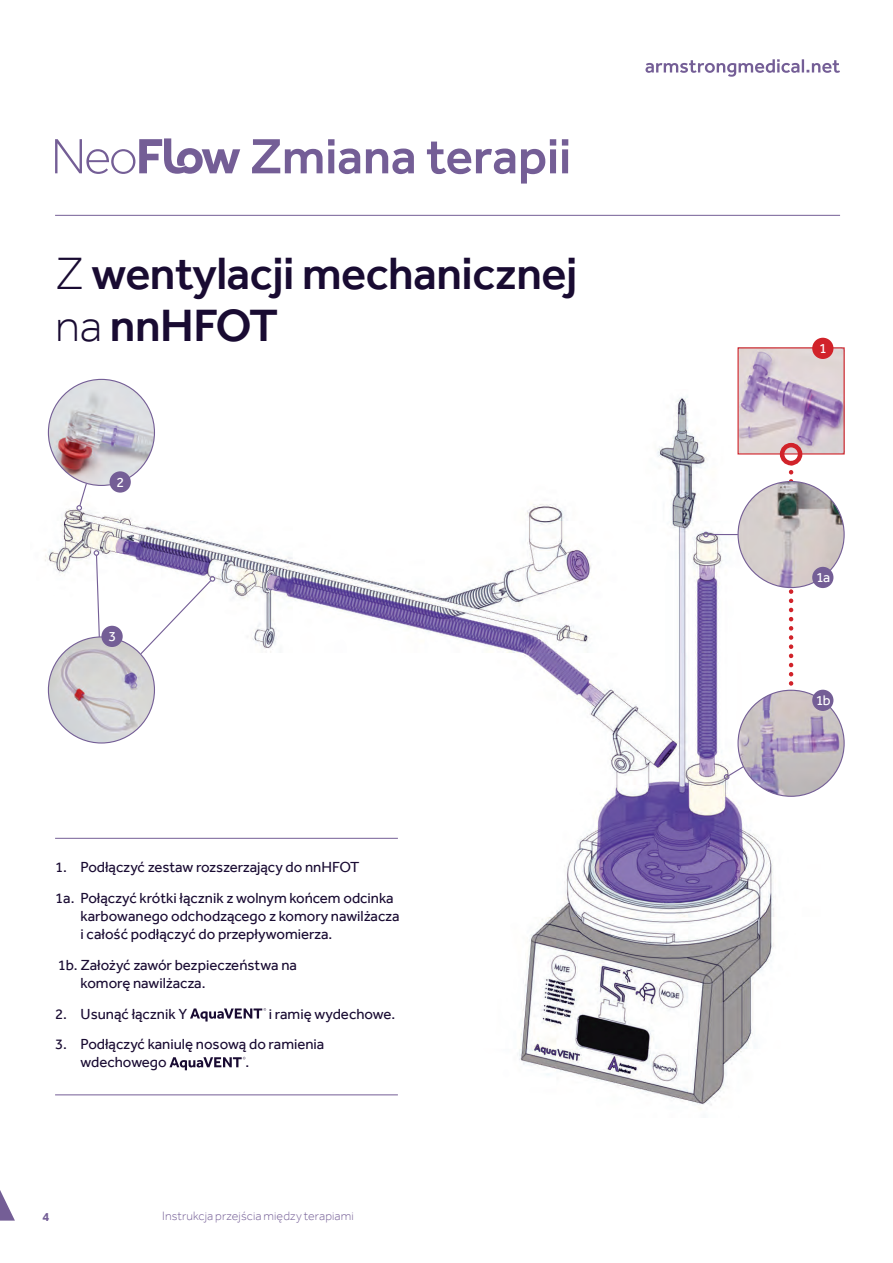
<style>
.page{position:relative;width:893px;height:1263px;background:#fff}
.page>*{position:absolute;margin:0;border:0;box-sizing:border-box;transform-origin:0 0}
.t1{font:500 51.15px "Effra";letter-spacing:-.005em;color:#745e96}
.t2{font:500 46.5px/51.9px "Effra";letter-spacing:-.01em;color:#190b32}
.t3{font:15px/18px "Effra";color:#190b32}
.t4{font:14.25px "Effra";color:#fff}
.t5{font:700 12.6px "Effra";color:#745e96}
.t6{font:300 12.45px "Effra";letter-spacing:.005em;color:#745e96}
.s1{font-weight:300}
</style>
<div class="page">
<svg style="left:0;top:1190px;width:15px;height:30px"></svg>
<img style="left:45px;top:390px;width:800px;height:720px">
<hr style="left:55px;top:838px;width:343px;height:1px;background:#745e96">
<svg style="left:190px;top:1008px;width:76px;height:13px"></svg>
<svg style="left:169px;top:1057px;width:77px;height:13px"></svg>
<hr style="left:55px;top:1094px;width:343px;height:1px;background:#745e96">
<svg style="left:94px;top:550px;width:6px;height:86px"></svg>
<svg style="left:139px;top:576px;width:76px;height:79px"></svg>
<svg style="left:76px;top:482px;width:12px;height:29px"></svg>
<img style="left:48px;top:379px;width:106px;height:106px;border-radius:53px">
<div style="left:110px;top:471px;width:21px;height:22px;background:#745e96;border-radius:50%"></div>
<img style="left:739px;top:349px;width:104px;height:103px">
<div style="left:737px;top:347px;width:108px;height:107px;border:1px solid #d1232a"></div>
<svg style="left:789px;top:472px;width:4px;height:218px"></svg>
<div style="left:780px;top:443px;width:22px;height:22px;border:4px solid #d1232a;border-radius:50%"></div>
<img style="left:738px;top:690px;width:106px;height:106px;border-radius:53px">
<img style="left:738px;top:481px;width:106px;height:106px;border-radius:53px">
<svg style="left:724px;top:765px;width:21px;height:15px"></svg>
<hr style="left:708px;top:534px;width:30px;height:1px;background:#745e96">
<svg style="left:703px;top:532px;width:6px;height:5px"></svg>
<div style="left:812px;top:690px;width:21px;height:21px;background:#745e96;border-radius:50%"></div>
<div style="left:812px;top:567px;width:21px;height:21px;background:#745e96;border-radius:50%"></div>
<div style="left:812px;top:338px;width:21px;height:21px;background:#d1232a;border-radius:50%"></div>
<hr style="left:55px;top:215px;width:785px;height:1px;background:#745e96">
<svg style="left:645px;top:59px;width:195px;height:18px"></svg>
<svg style="left:55px;top:138px;width:185px;height:36px"></svg>
<img style="left:48px;top:637px;width:106px;height:106px;border-radius:53px">
<div style="left:101px;top:626px;width:22px;height:21px;background:#745e96;border-radius:50%"></div>
<h1 class="t1" style="left:250px;top:126px;width:323px">Zmiana terapii</h1>
<h2 class="t2" style="left:55px;top:247px;width:524px"><span class="s1">Z</span> wentylacji mechanicznej <span class="s1">na</span> nnHFOT</h2>
<p class="t4" style="left:117px;top:473px;width:9px">2</p>
<p class="t4" style="left:108px;top:628px;width:9px">3</p>
<p class="t3" style="left:55px;top:852px;width:340px;line-height:30.8px">1. Podłączyć zestaw rozszerzający do nnHFOT<br>1a. Połączyć krótki łącznik z wolnym końcem odcinka</p>
<p class="t3" style="left:81px;top:907px;width:320px">karbowanego odchodzącego z komory nawilżacza i całość podłączyć do przepływomierza.</p>
<p class="t3" style="left:81px;top:955px;width:218px;text-indent:-23px">1b. Założyć zawór bezpieczeństwa na komorę nawilżacza.</p>
<p class="t3" style="left:55px;top:1004px;width:134px">2. Usunąć łącznik Y</p>
<p class="t3" style="left:269px;top:1004px;width:128px">i ramię wydechowe.</p>
<p class="t3" style="left:81px;top:1035px;width:245px;text-indent:-26px">3. Podłączyć kaniulę nosową do ramienia wdechowego</p>
<p class="t3" style="left:246px;top:1053px;width:5px">.</p>
<p class="t5" style="left:43px;top:1209px;width:8px">4</p>
<p class="t6" style="left:162px;top:1208px;width:193px">Instrukcja przejścia między terapiami</p>
<p class="t4" style="left:819px;top:340px;width:9px">1</p>
<p class="t4" style="left:816px;top:569px;width:16px">1a</p>
<p class="t4" style="left:816px;top:692px;width:16px">1b</p>
</div>
